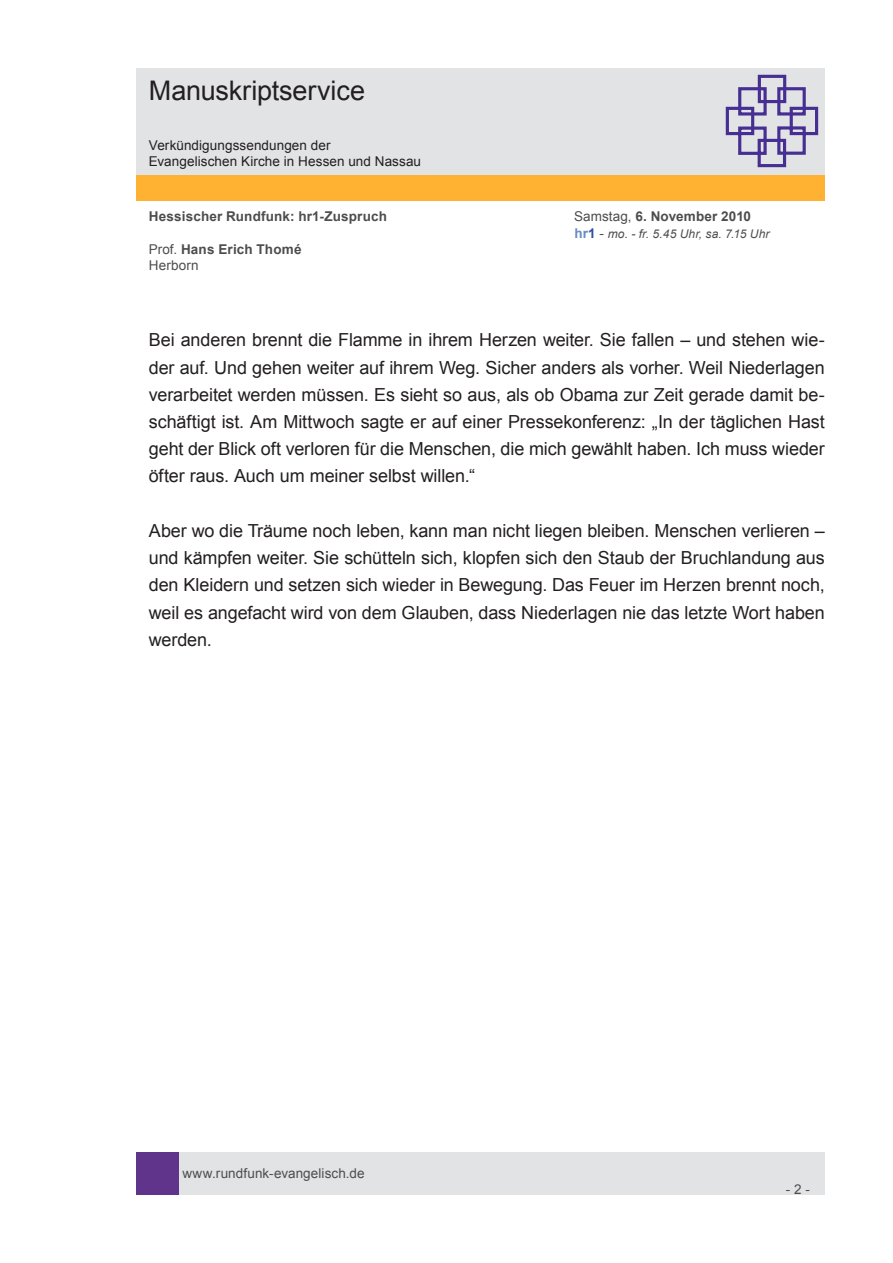
<style>
.page{position:relative;width:893px;height:1263px;background:#fff}
.page>*{position:absolute;margin:0;border:0;box-sizing:border-box;transform-origin:0 0}
.t1{font:27px "Arial";letter-spacing:-.005em;color:#231f20}
.t2{font:18px/27.2px "Arial";letter-spacing:-.005em;color:#231f20;text-align:justify}
.t3{font:700 13.5px/16.2px "Arial";letter-spacing:.015em;color:#4d4d4d}
.t4{font:13.5px/16.2px "Arial";letter-spacing:.005em;color:#231f20}
.t5{font:13.5px "Arial";letter-spacing:.005em;color:#4d4d4d}
.t6{font:italic 12px "Arial";letter-spacing:.015em;color:#4d4d4d}
.s1{font-weight:400}
.s2{font-weight:700;font-style:normal;font-size:13.5px;color:#688bc0}
.s3{font-weight:700;font-style:normal;font-size:13.5px;color:#2f4fa1}
.s4{font-style:normal;font-size:13.5px}
</style>
<div class="page">
<div style="left:179px;top:1152px;width:646px;height:43px;background:#e2e3e4"></div>
<div style="left:136px;top:1152px;width:43px;height:43px;background:#5f348a"></div>
<div style="left:136px;top:175px;width:689px;height:26px;background:#ffb132"></div>
<div style="left:136px;top:68px;width:689px;height:106px;background:#e2e3e4"></div>
<svg style="left:725px;top:74px;width:94px;height:94px"></svg>
<h1 class="t1" style="left:149px;top:73px;width:218px">Manuskriptservice</h1>
<p class="t4" style="left:149px;top:137px;width:274px">Verkündigungssendungen der<br>Evangelischen Kirche in Hessen und Nassau</p>
<p class="t3" style="left:149px;top:209px;width:240px">Hessischer Rundfunk: hr1-Zuspruch</p>
<p class="t3" style="left:574px;top:209px;width:178px"><span class="s1">Samstag,</span> 6. November 2010</p>
<p class="t6" style="left:574px;top:226px;width:197px"><span class="s2">hr</span><span class="s3">1</span> <span class="s4">-</span> mo. - fr. 5.45 Uhr, sa. 7.15 Uhr</p>
<p class="t3" style="left:149px;top:241px;width:154px"><span class="s1">Prof.</span> Hans Erich Thomé<br><span class="s1">Herborn</span></p>
<p class="t2" style="left:149px;top:327px;width:678px">Bei anderen brennt die Flamme in ihrem Herzen weiter. Sie fallen – und stehen wie&shy;der auf. Und gehen weiter auf ihrem Weg. Sicher anders als vorher. Weil Niederlagen verarbeitet werden müssen. Es sieht so aus, als ob Obama zur Zeit gerade damit be&shy;schäftigt ist. Am Mittwoch sagte er auf einer Pressekonferenz: „In der täglichen Hast geht der Blick oft verloren für die Menschen, die mich gewählt haben. Ich muss wieder öfter raus. Auch um meiner selbst willen.“</p>
<p class="t2" style="left:149px;top:517px;width:678px">Aber wo die Träume noch leben, kann man nicht liegen bleiben. Menschen verlieren – und kämpfen weiter. Sie schütteln sich, klopfen sich den Staub der Bruchlandung aus den Kleidern und setzen sich wieder in Bewegung. Das Feuer im Herzen brennt noch, weil es angefacht wird von dem Glauben, dass Niederlagen nie das letzte Wort haben werden.</p>
<p class="t5" style="left:182px;top:1164px;width:184px">www.rundfunk-evangelisch.de</p>
<p class="t5" style="left:786px;top:1180px;width:26px">- 2 -</p>
</div>
